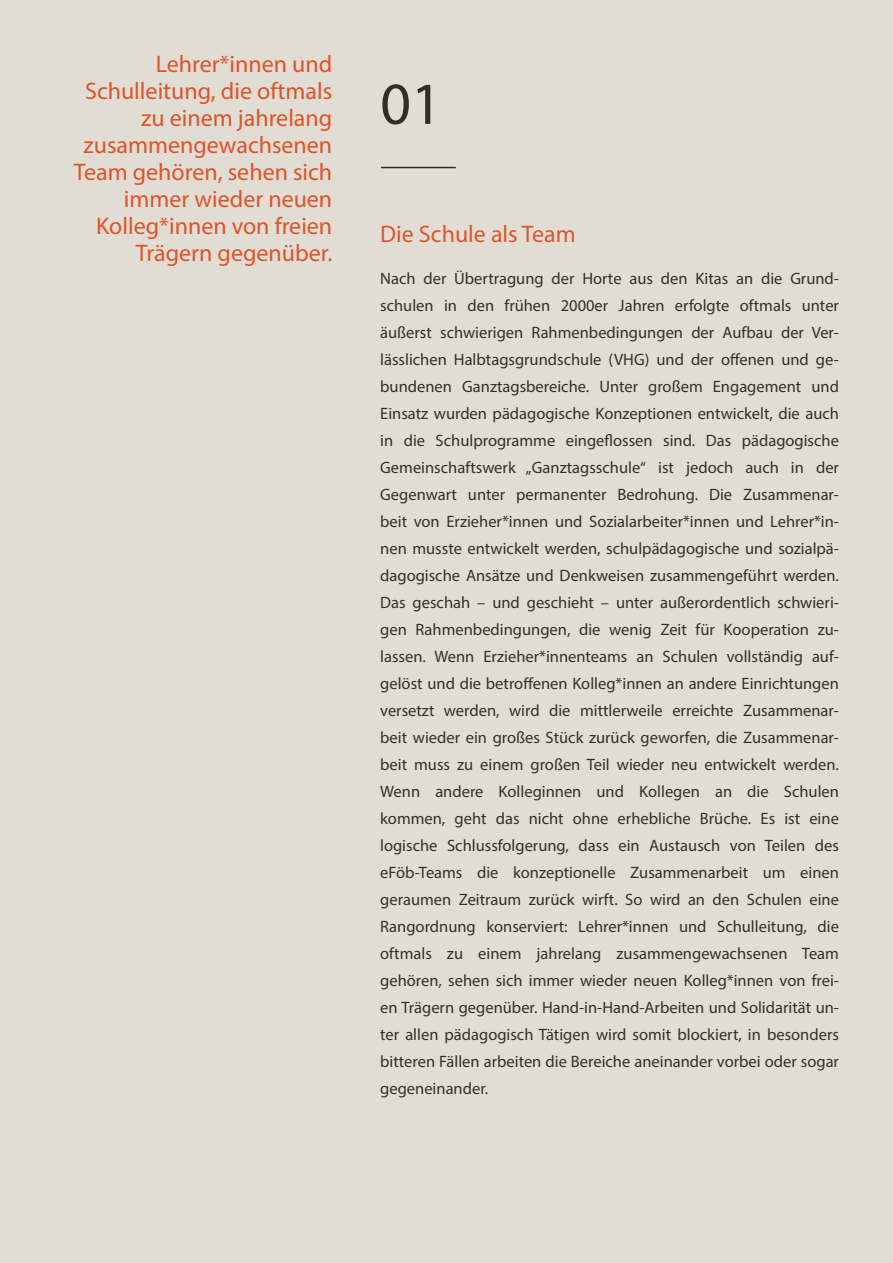
<style>
.page{position:relative;width:893px;height:1263px;background:#e1ddd5}
.page>*{position:absolute;margin:0;border:0;box-sizing:border-box;transform-origin:0 0}
.t1{font:60px "Myriad Pro";color:#312e29}
.t2{font:24px/27px "Myriad Pro";color:#df5327;text-align:right}
.t3{font:16.5px/27px "Myriad Pro";color:#312e29;text-align:justify}
</style>
<div class="page">
<hr style="left:381px;top:167px;width:75px;height:1px;background:#312e29">
<h2 class="t2" style="left:74px;top:50px;width:260px">Lehrer*innen und<br>Schulleitung, die oftmals zu einem jahrelang zusammengewachsenen<br>Team gehören, sehen sich immer wieder neuen<br>Kolleg*innen von freien<br>Trägern gegenüber.</h2>
<h1 class="t1" style="left:380px;top:67px;width:63px">01</h1>
<h2 class="t2" style="left:380px;top:220px;width:197px">Die Schule als Team</h2>
<p class="t3" style="left:380px;top:265px;width:460px">Nach der Übertragung der Horte aus den Kitas an die Grund&shy;schulen in den frühen 2000er Jahren erfolgte oftmals unter äußerst schwierigen Rahmenbedingungen der Aufbau der Ver&shy;lässlichen Halbtagsgrundschule (VHG) und der offenen und ge&shy;bundenen Ganztagsbereiche. Unter großem Engagement und Einsatz wurden pädagogische Konzeptionen entwickelt, die auch in die Schulprogramme eingeflossen sind. Das pädagogische Gemeinschaftswerk „Ganztagsschule“ ist jedoch auch in der Gegenwart unter permanenter Bedrohung. Die Zusammenar&shy;beit von Erzieher*innen und Sozialarbeiter*innen und Lehrer*in&shy;nen musste entwickelt werden, schulpädagogische und sozialpä&shy;dagogische Ansätze und Denkweisen zusammengeführt werden.<br>Das geschah – und geschieht – unter außerordentlich schwieri&shy;gen Rahmenbedingungen, die wenig Zeit für Kooperation zu&shy;lassen. Wenn Erzieher*innenteams an Schulen vollständig auf&shy;gelöst und die betroffenen Kolleg*innen an andere Einrichtungen versetzt werden, wird die mittlerweile erreichte Zusammenar&shy;beit wieder ein großes Stück zurück geworfen, die Zusammenar&shy;beit muss zu einem großen Teil wieder neu entwickelt werden.<br>Wenn andere Kolleginnen und Kollegen an die Schulen kommen, geht das nicht ohne erhebliche Brüche. Es ist eine logische Schlussfolgerung, dass ein Austausch von Teilen des eFöb-Teams die konzeptionelle Zusammenarbeit um einen geraumen Zeitraum zurück wirft. So wird an den Schulen eine Rangordnung konserviert: Lehrer*innen und Schulleitung, die oftmals zu einem jahrelang zusammengewachsenen Team gehören, sehen sich immer wieder neuen Kolleg*innen von frei&shy;en Trägern gegenüber. Hand-in-Hand-Arbeiten und Solidarität un&shy;ter allen pädagogisch Tätigen wird somit blockiert, in besonders bitteren Fällen arbeiten die Bereiche aneinander vorbei oder sogar gegeneinander.</p>
</div>
